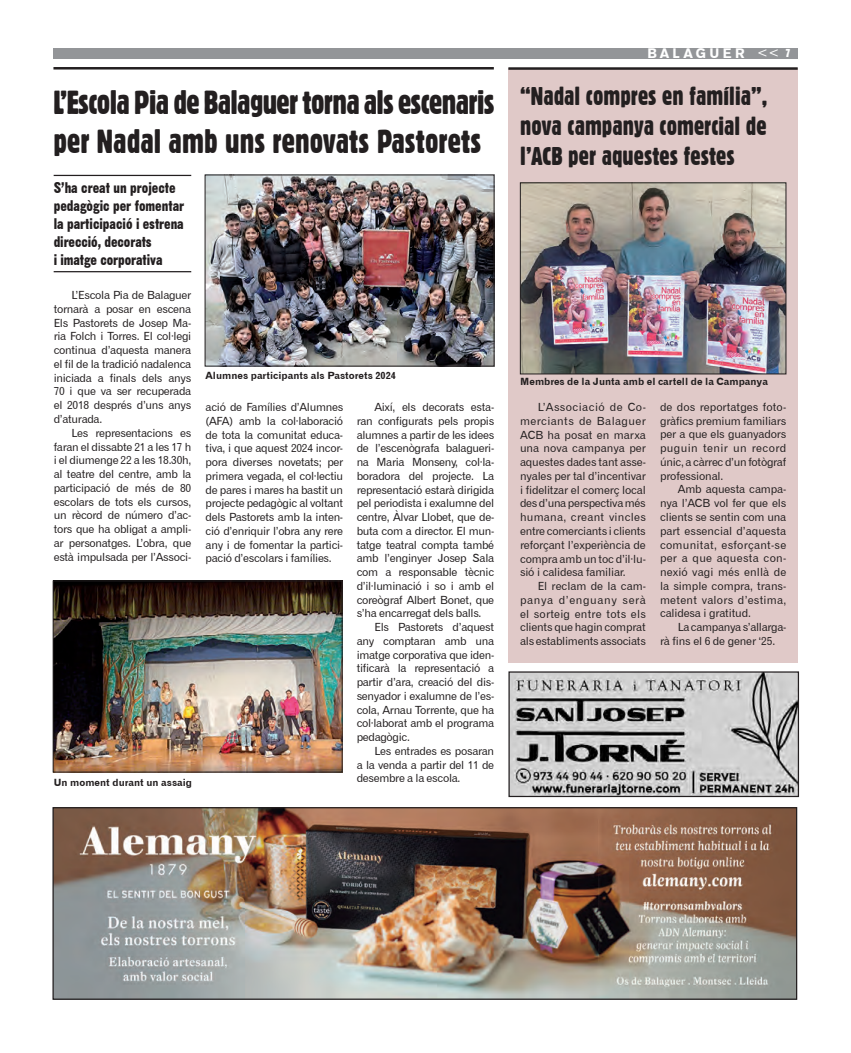
<style>
.page{position:relative;width:851px;height:1053px;background:#fff}
.page>*{position:absolute;margin:0;border:0;box-sizing:border-box;transform-origin:0 0}
.t1{font:32.5px/39px "Gothic 821 Condensed BT";letter-spacing:-.02em;color:#231f20}
.t2{font:25px/30px "Gothic 821 Condensed BT";color:#231f20;text-align:justify}
.t3{font:15px/18px "Gothic No 13 BT";color:#231f20}
.t4{font:13.75px "Gothic 725 BT Black A";letter-spacing:.25em;color:#fff}
.t5{font:11.25px/13.8px "Gothic 720 BT Roman B";letter-spacing:-.03em;color:#231f20;text-align:justify}
.t6{font:10px "Gothic 720 BT Bold B";color:#231f20}
.s1{font-family:"Gothic 720 BT Roman B"}
.s2{font-family:"Gothic 821 Condensed BT";font-size:11.25px}
</style>
<div class="page">
<div style="left:53px;top:48px;width:744px;height:10px;background:#939598"></div>
<img style="left:54px;top:809px;width:741px;height:188px">
<div style="left:52px;top:807px;width:745px;height:192px;border:1px solid #231f20"></div>
<hr style="left:53px;top:67px;width:441px;height:2px;background:#231f20">
<img style="left:55px;top:582px;width:285px;height:188px">
<div style="left:53px;top:580px;width:289px;height:192px;border:1px solid #231f20"></div>
<img style="left:207px;top:177px;width:285px;height:187px">
<div style="left:205px;top:175px;width:289px;height:191px;border:1px solid #231f20"></div>
<hr style="left:54px;top:175px;width:137px;height:1px;background:#231f20">
<hr style="left:54px;top:271px;width:137px;height:1px;background:#231f20">
<img style="left:510px;top:673px;width:286px;height:122px">
<div style="left:508px;top:671px;width:290px;height:126px;border:1px solid #231f20"></div>
<div style="left:508px;top:69px;width:289px;height:594px;background:#e0c9c8"></div>
<hr style="left:508px;top:67px;width:289px;height:3px;background:#231f20">
<img style="left:522px;top:185px;width:262px;height:187px">
<div style="left:520px;top:183px;width:266px;height:191px;border:1px solid #231f20"></div>
<p class="t1" style="left:53px;top:83px;width:442px">L’Escola Pia de Balaguer torna als escenaris per Nadal amb uns renovats Pastorets</p>
<p class="t3" style="left:54px;top:178px;width:132px">S’ha creat un projecte pedagògic per fomentar la participació i estrena direcció, decorats</p>
<p class="t3" style="left:54px;top:250px;width:110px">i imatge corporativa</p>
<p class="t5" style="left:54px;top:288px;width:139px;text-indent:18px">L’Escola Pia de Balaguer tornarà a posar en escena Els Pastorets de Josep Ma&shy;ria Folch i Torres. El col·legi continua d’aquesta manera el fil de la tradició nadalenca iniciada a finals dels anys 70 i que va ser recuperada el 2018 després d’uns anys d’aturada.</p>
<p class="t5" style="left:54px;top:426px;width:139px;text-indent:18px">Les representacions es faran el dissabte 21 a les 17 h i el diumenge 22 a les 18.30h, al teatre del centre, amb la participació de més de 80 escolars de tots els cursos, un rècord de número d’ac&shy;tors que ha obligat a ampli&shy;ar personatges. L’obra, que està impulsada per l’Associ-</p>
<p class="t6" style="left:54px;top:776px;width:140px">Un moment durant un assaig</p>
<p class="t6" style="left:205px;top:370px;width:192px">Alumnes participants als Pastorets 2024</p>
<p class="t5" style="left:205px;top:400px;width:139px">ació de Famílies d’Alumnes (AFA) amb la col·laboració de tota la comunitat educa&shy;tiva, i que aquest 2024 incor&shy;pora diverses novetats; per primera vegada, el col·lectiu de pares i mares ha bastit un projecte pedagògic al voltant dels Pastorets amb la inten&shy;ció d’enriquir l’obra any rere any i de fomentar la partici&shy;pació d’escolars i famílies.</p>
<p class="t5" style="left:356px;top:400px;width:139px;text-indent:18px">Així, els decorats esta&shy;ran configurats pels propis alumnes a partir de les idees de l’escenògrafa balagueri&shy;na Maria Monseny, col·la&shy;boradora del projecte. La representació estarà dirigida pel periodista i exalumne del centre, Àlvar Llobet, que de&shy;buta com a director. El mun&shy;tatge teatral compta també amb l’enginyer Josep Sala com a responsable tècnic d’il·luminació i so i amb el coreògraf Albert Bonet, que s’ha encarregat dels balls.</p>
<p class="t5" style="left:356px;top:620px;width:139px;text-indent:18px">Els Pastorets d’aquest any comptaran amb una imatge corporativa que iden&shy;tificarà la representació a partir d’ara, creació del dis&shy;senyador i exalumne de l’es&shy;cola, Arnau Torrente, que ha col·laborat amb el programa pedagògic.</p>
<p class="t5" style="left:356px;top:744px;width:139px;text-indent:18px">Les entrades es posaran a la venda a partir del 11 de desembre a la escola.</p>
<p class="t4" style="left:647px;top:45px;width:144px">BALAGUER <span class="s1">&lt;&lt;</span> <span class="s2">7</span></p>
<p class="t2" style="left:520px;top:81px;width:248px">“Nadal compres en família”, nova campanya comercial de l’ACB per aquestes festes</p>
<p class="t6" style="left:520px;top:375px;width:249px">Membres de la Junta amb el cartell de la Campanya</p>
<p class="t5" style="left:520px;top:400px;width:127px;text-indent:18px">L’Associació de Co&shy;merciants de Balaguer ACB ha posat en marxa una nova campanya per aquestes dades tant asse&shy;nyales per tal d’incentivar i fidelitzar el comerç local des d’una perspectiva més humana, creant vincles entre comerciants i clients reforçant l’experiència de compra amb un toc d’il·lu&shy;sió i calidesa familiar.</p>
<p class="t5" style="left:520px;top:579px;width:127px;text-indent:18px">El reclam de la cam&shy;panya d’enguany serà el sorteig entre tots els clients que hagin comprat als establiments associats</p>
<p class="t5" style="left:660px;top:400px;width:128px">de dos reportatges foto&shy;gràfics premium familiars per a que els guanyadors puguin tenir un record únic, a càrrec d’un fotògraf professional.</p>
<p class="t5" style="left:660px;top:482px;width:128px;text-indent:18px">Amb aquesta campa&shy;nya l’ACB vol fer que els clients se sentin com una part essencial d’aquesta comunitat, esforçant-se per a que aquesta con&shy;nexió vagi més enllà de la simple compra, trans&shy;metent valors d’estima, calidesa i gratitud.</p>
<p class="t5" style="left:660px;top:620px;width:128px;text-indent:18px">La campanya s’allarga&shy;rà fins el 6 de gener ‘25.</p>
</div>
